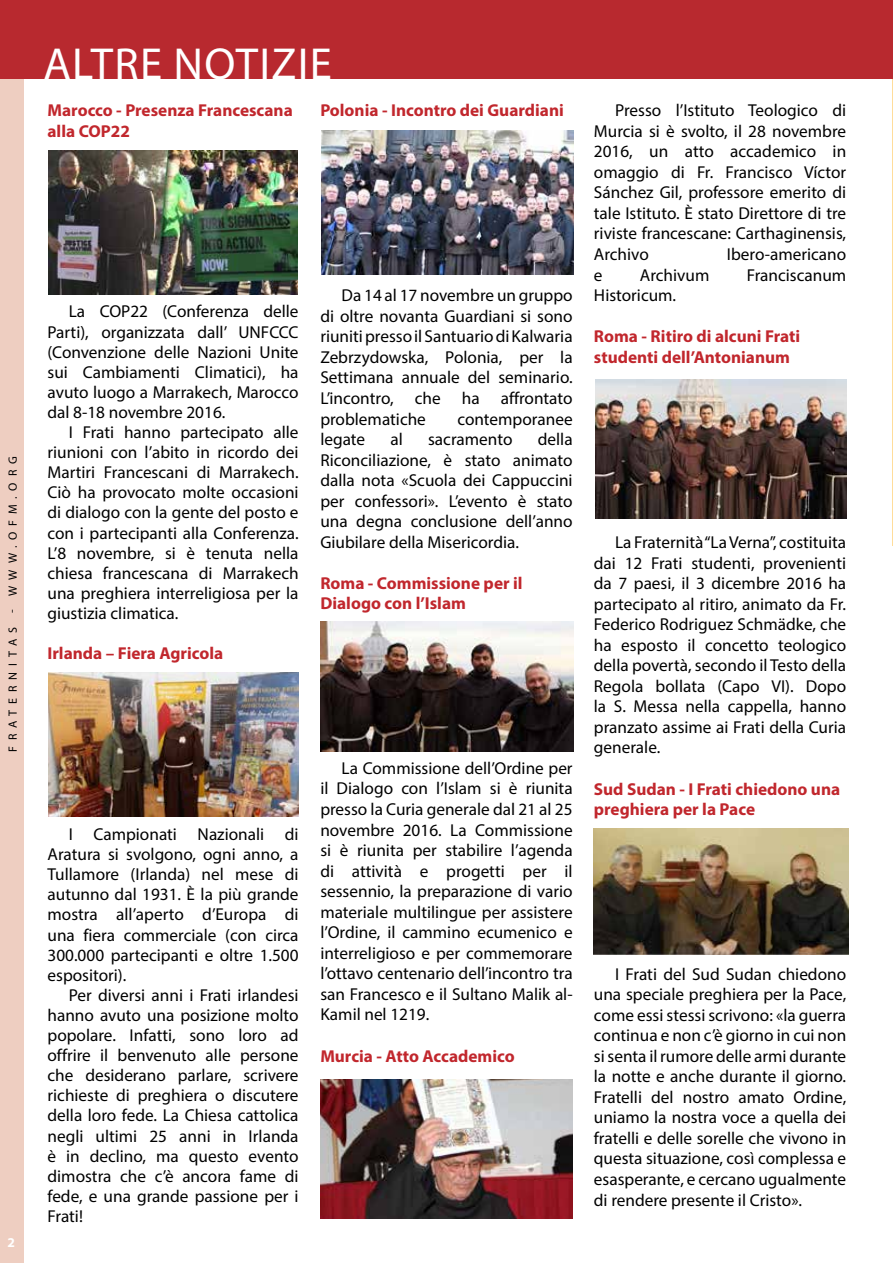
<style>
.page{position:relative;width:893px;height:1263px;background:#fff}
.page>*{position:absolute;margin:0;border:0;box-sizing:border-box;transform-origin:0 0}
.t1{font:45px "Myriad Pro";color:#fff}
.t2{font:17.25px/20.5px "Myriad Pro";color:#000;text-align:justify}
.t3{font:700 17.25px/20.5px "Myriad Pro";color:#c1272d}
.t4{font:700 13.5px "Myriad Pro";color:#fff}
.t5{font:12px "Myriad Pro";letter-spacing:.49em;color:#000}
</style>
<div class="page">
<div style="left:0;top:78px;width:24px;height:1185px;background:#eecec1"></div>
<hr style="left:892px;top:78px;width:1px;height:468px;background:#ffc85b">
<div style="left:0;top:0;width:893px;height:79px;background:#b8292f"></div>
<img style="left:48px;top:151px;width:250px;height:144px">
<img style="left:595px;top:379px;width:251px;height:140px">
<img style="left:322px;top:130px;width:252px;height:144px">
<img style="left:48px;top:672px;width:250px;height:144px">
<img style="left:320px;top:622px;width:254px;height:129px">
<img style="left:594px;top:828px;width:254px;height:127px">
<img style="left:320px;top:1079px;width:252px;height:139px">
<p class="t5" style="left:5px;top:752px;width:297px;rotate:-90deg">FRATERNITAS - WWW.OFM.ORG</p>
<p class="t4" style="left:8px;top:1233px;width:9px">2</p>
<h1 class="t1" style="left:43px;top:36px;width:25px">altr</h1>
<h1 class="t1" style="left:140px;top:36px;width:57px">e noti</h1>
<h1 class="t1" style="left:272px;top:36px;width:62px">zie</h1>
<p class="t3" style="left:48px;top:100px;width:247px;line-height:20.1px">Marocco - Presenza Francescana alla COP22</p>
<p class="t3" style="left:320px;top:100px;width:245px">Polonia - Incontro dei Guardiani</p>
<p class="t2" style="left:48px;top:301px;width:253px;line-height:20.1px;text-indent:21px">La COP22 (Conferenza delle Parti), organizzata dall’ UNFCCC (Convenzione delle Nazioni Unite sui Cambiamenti Climatici), ha avuto luogo a Marrakech, Marocco dal 8-18 novembre 2016.</p>
<p class="t2" style="left:48px;top:422px;width:253px;line-height:20.1px;text-indent:21px">I Frati hanno partecipato alle riunioni con l’abito in ricordo dei Martiri Francescani di Marrakech.<br>Ciò ha provocato molte occasioni di dialogo con la gente del posto e con i partecipanti alla Conferenza.<br>L’8 novembre, si è tenuta nella chiesa francescana di Marrakech una preghiera interreligiosa per la giustizia climatica.</p>
<p class="t3" style="left:48px;top:642px;width:177px">Irlanda – Fiera Agricola</p>
<p class="t2" style="left:320px;top:285px;width:254px;text-indent:21px">Da 14 al 17 novembre un gruppo di oltre novanta Guardiani si sono riuniti presso il Santuario di Kalwaria Zebrzydowska, Polonia, per la Settimana annuale del seminario.<br>L’incontro, che ha affrontato problematiche</p>
<p class="t2" style="left:457px;top:408px;width:117px">contemporanee</p>
<p class="t2" style="left:320px;top:429px;width:254px;text-indent:217px">della Riconciliazione, è stato animato dalla nota «Scuola dei Cappuccini per confessori». L’evento è stato una degna conclusione dell’anno Giubilare della Misericordia.</p>
<p class="t3" style="left:320px;top:572px;width:204px">Roma - Commissione per il<br>Dialogo con l’Islam</p>
<p class="t2" style="left:320px;top:429px;width:46px">legate</p>
<p class="t2" style="left:390px;top:429px;width:14px">al</p>
<p class="t2" style="left:428px;top:429px;width:86px">sacramento</p>
<p class="t2" style="left:48px;top:824px;width:253px;line-height:20.1px;text-indent:21px">I Campionati Nazionali di Aratura si svolgono, ogni anno, a Tullamore (Irlanda) nel mese di autunno dal 1931. È la più grande mostra all’aperto d’Europa di una fiera commerciale (con circa 300.000 partecipanti e oltre 1.500 espositori).</p>
<p class="t2" style="left:48px;top:985px;width:253px;line-height:20.1px;text-indent:21px">Per diversi anni i Frati irlandesi hanno avuto una posizione molto popolare. Infatti, sono loro ad offrire il benvenuto alle persone che desiderano parlare, scrivere richieste di preghiera o discutere della loro fede. La Chiesa cattolica negli ultimi 25 anni in Irlanda è in declino, ma questo evento dimostra che c’è ancora fame di fede, e una grande passione per i Frati!</p>
<p class="t2" style="left:320px;top:757px;width:254px;text-indent:21px">La Commissione dell’Ordine per il Dialogo con l’Islam si è riunita presso la Curia generale dal 21 al 25 novembre 2016. La Commissione si è riunita per stabilire l’agenda di attività e progetti per il sessennio, la preparazione di vario materiale multilingue per assistere l’Ordine, il cammino ecumenico e interreligioso e per commemorare l’ottavo centenario dell’incontro tra san Francesco e il Sultano Malik al-Kamil nel 1219.</p>
<p class="t3" style="left:320px;top:1045px;width:196px">Murcia - Atto Accademico</p>
<p class="t2" style="left:594px;top:100px;width:254px;text-indent:21px">Presso l’Istituto Teologico di Murcia si è svolto, il 28 novembre 2016, un atto accademico in omaggio di Fr. Francisco Víctor Sánchez Gil, professore emerito di tale Istituto. È stato Direttore di tre riviste francescane: Carthaginensis, Archivo</p>
<p class="t2" style="left:727px;top:244px;width:121px">Ibero-americano</p>
<p class="t2" style="left:594px;top:264px;width:10px">e</p>
<p class="t2" style="left:640px;top:264px;width:71px">Archivum</p>
<p class="t2" style="left:747px;top:264px;width:101px">Franciscanum</p>
<p class="t2" style="left:594px;top:285px;width:84px">Historicum.</p>
<p class="t3" style="left:594px;top:326px;width:208px">Roma - Ritiro di alcuni Frati studenti dell’Antonianum</p>
<p class="t2" style="left:594px;top:532px;width:254px;text-indent:21px">La Fraternità “La Verna”, costituita dai 12 Frati studenti, provenienti da 7 paesi, il 3 dicembre 2016 ha partecipato al ritiro, animato da Fr.<br>Federico Rodriguez Schmädke, che ha esposto il concetto teologico della povertà, secondo il Testo della Regola bollata (Capo VI). Dopo la S. Messa nella cappella, hanno pranzato assime ai Frati della Curia generale.</p>
<p class="t3" style="left:594px;top:778px;width:248px">Sud Sudan - I Frati chiedono una preghiera per la Pace</p>
<p class="t2" style="left:594px;top:963px;width:254px;text-indent:21px">I Frati del Sud Sudan chiedono una speciale preghiera per la Pace, come essi stessi scrivono: «la guerra continua e non c’è giorno in cui non si senta il rumore delle armi durante la notte e anche durante il giorno.<br>Fratelli del nostro amato Ordine, uniamo la nostra voce a quella dei fratelli e delle sorelle che vivono in questa situazione, così complessa e esasperante, e cercano ugualmente di rendere presente il Cristo».</p>
</div>
